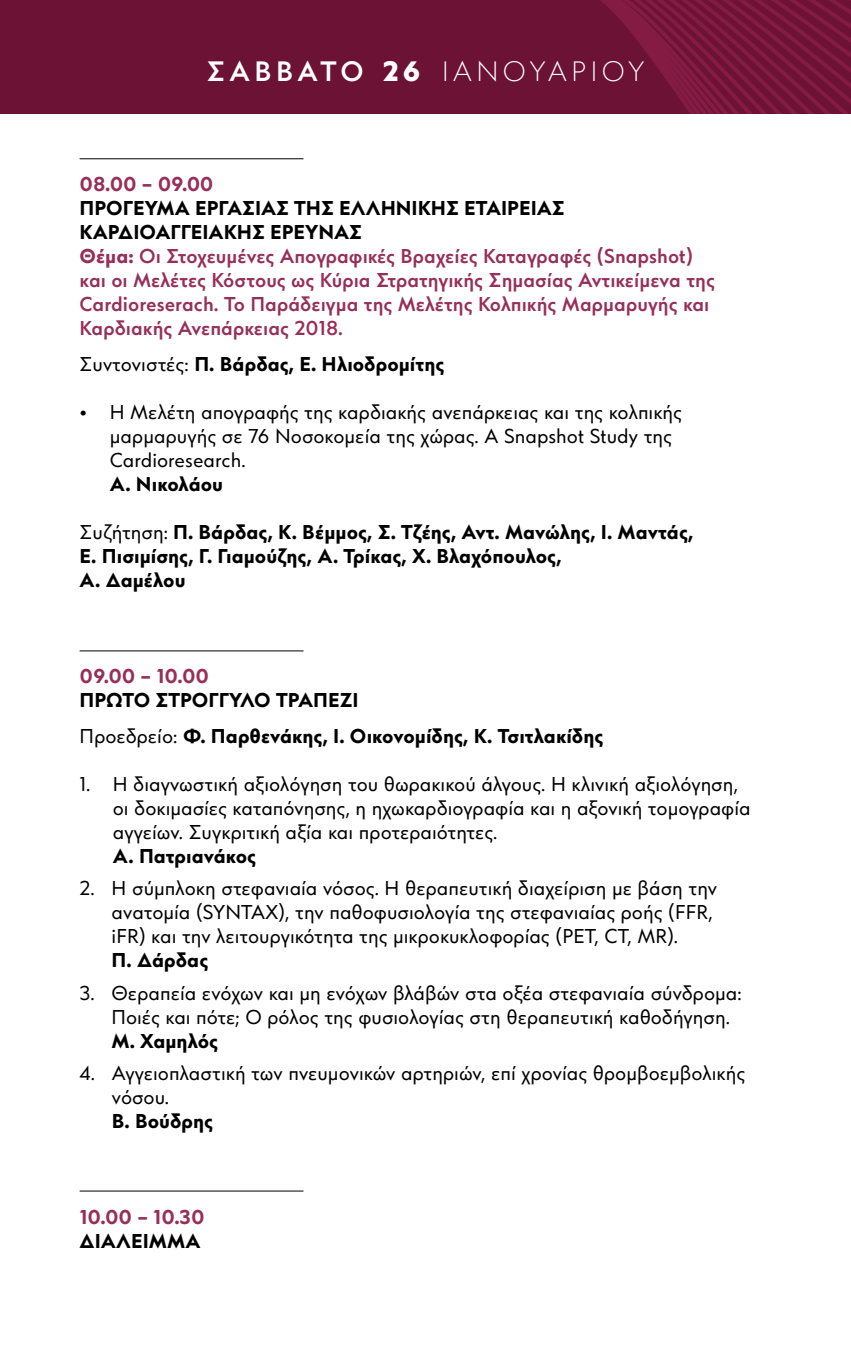
<style>
.page{position:relative;width:851px;height:1361px;background:#fff}
.page>*{position:absolute;margin:0;border:0;box-sizing:border-box;transform-origin:0 0}
.t1{font:300 28px "CF Panoptik";letter-spacing:.16em;color:#fff}
.t2{font:20px/24px "CF Panoptik";color:#000}
.t3{font:700 20px/24px "CF Panoptik";color:#000}
.t4{font:500 20px/24px "CF Panoptik";color:#962f59}
.t5{font:700 20px "CF Panoptik";letter-spacing:-.015em;color:#962f59}
.s1{font-weight:500}
.s2{font-weight:800}
.s3{font-weight:700;color:#000}
.s4{font-weight:700}
.s5{font-weight:400}
</style>
<div class="page">
<hr style="left:80px;top:158px;width:223px;height:1px;background:#000">
<hr style="left:80px;top:650px;width:223px;height:1px;background:#000">
<hr style="left:80px;top:1190px;width:223px;height:1px;background:#000">
<div style="left:0;top:0;width:850px;height:113px;background:#6b1235"></div>
<svg style="left:600px;top:0;width:250px;height:113px"></svg>
<h1 class="t1" style="left:207px;top:54px;width:439px"><span class="s1">ΣΑΒΒΑΤΟ</span> <span class="s2">26</span> ΙΑΝΟΥΑΡΊ ΟΥ</h1>
<p class="t5" style="left:80px;top:172px;width:135px">08.00 – 09.00</p>
<p class="t4" style="left:80px;top:197px;width:636px"><span class="s3">ΠΡΟΓΕΥΜΑ ΕΡΓΑΣΙΑΣ ΤΗΣ ΕΛΛΗΝΙΚΗΣ ΕΤΑΙΡΕΙΑΣ ΚΑΡΔΙΟΑΓΓΕΙΑΚΗΣ EΡΕΥΝΑΣ<br></span><span class="s4">Θέμα:</span> Οι Στοχευμένες Απογραφικές Βραχείες Καταγραφές (Snapshot) και οι Μελέτες Κόστους ως Κύρια Στρατηγικής Σημασίας Αντικείμενα της Cardioreserach. Το Παράδειγμα της Μελέτης Κολπικής Μαρμαρυγής και Καρδιακής Ανεπάρκειας 2018.</p>
<p class="t3" style="left:80px;top:353px;width:366px"><span class="s5">Συντονιστές:</span> Π. Βάρδας, Ε. Ηλιοδρομίτης</p>
<p class="t2" style="left:110px;top:401px;width:573px;text-indent:-30px">• Η Μελέτη απογραφής της καρδιακής ανεπάρκειας και της κολπικής μαρμαρυγής σε 76 Νοσοκομεία της χώρας. A Snapshot Study της<br>Cardioresearch.</p>
<p class="t3" style="left:110px;top:473px;width:115px">Α. Νικολάου</p>
<p class="t3" style="left:80px;top:521px;width:615px"><span class="s5">Συζήτηση:</span> Π. Βάρδας, Κ. Βέμμος, Σ. Τζέης, Αντ. Μανώλης, Ι. Μαντάς,<br>E. Πισιμίσης, Γ. Γιαμούζης, Α. Τρίκας, Χ. Βλαχόπουλος,<br>Α. Δαμέλου</p>
<p class="t5" style="left:80px;top:664px;width:131px">09.00 – 10.00</p>
<p class="t3" style="left:80px;top:683px;width:525px;line-height:36px">ΠΡΩΤΟ ΣΤΡΟΓΓΥΛΟ ΤΡΑΠΕΖΙ<br><span class="s5">Προεδρείο:</span> Φ. Παρθενάκης, Ι. Οικονομίδης, Κ. Τσιτλακίδης</p>
<p class="t2" style="left:113px;top:773px;width:639px;text-indent:-33px">1. Η διαγνωστική αξιολόγηση του θωρακικού άλγους. Η κλινική αξιολόγηση, οι δοκιμασίες καταπόνησης, η ηχωκαρδιογραφία και η αξονική τομογραφία αγγείων. Συγκριτική αξία και προτεραιότητες.</p>
<p class="t3" style="left:113px;top:845px;width:145px">Α. Πατριανάκος</p>
<p class="t2" style="left:112px;top:877px;width:607px;text-indent:-32px">2. Η σύμπλοκη στεφανιαία νόσος. Η θεραπευτική διαχείριση με βάση την ανατομία (SYNTAX), την παθοφυσιολογία της στεφανιαίας ροής (FFR, iFR) και την λειτουργικότητα της μικροκυκλοφορίας (PET, CT, MR).</p>
<p class="t3" style="left:112px;top:949px;width:98px">Π. Δάρδας</p>
<p class="t2" style="left:111px;top:981px;width:631px;text-indent:-32px">3. Θεραπεία ενόχων και μη ενόχων βλάβών στα οξέα στεφανιαία σύνδρομα:<br>Ποιές και πότε; Ο ρόλος της φυσιολογίας στη θεραπευτική καθοδήγηση.</p>
<p class="t3" style="left:111px;top:1029px;width:108px">Μ. Χαμηλός</p>
<p class="t2" style="left:112px;top:1061px;width:634px;text-indent:-32px">4. Αγγειοπλαστική των πνευμoνικών αρτηριών, επί χρονίας θρομβοεμβολικής νόσου.</p>
<p class="t3" style="left:112px;top:1109px;width:102px">Β. Βούδρης</p>
<p class="t5" style="left:80px;top:1204px;width:127px">10.00 – 10.30</p>
<p class="t3" style="left:80px;top:1229px;width:122px">ΔΙΑΛΕΙΜΜΑ</p>
</div>
